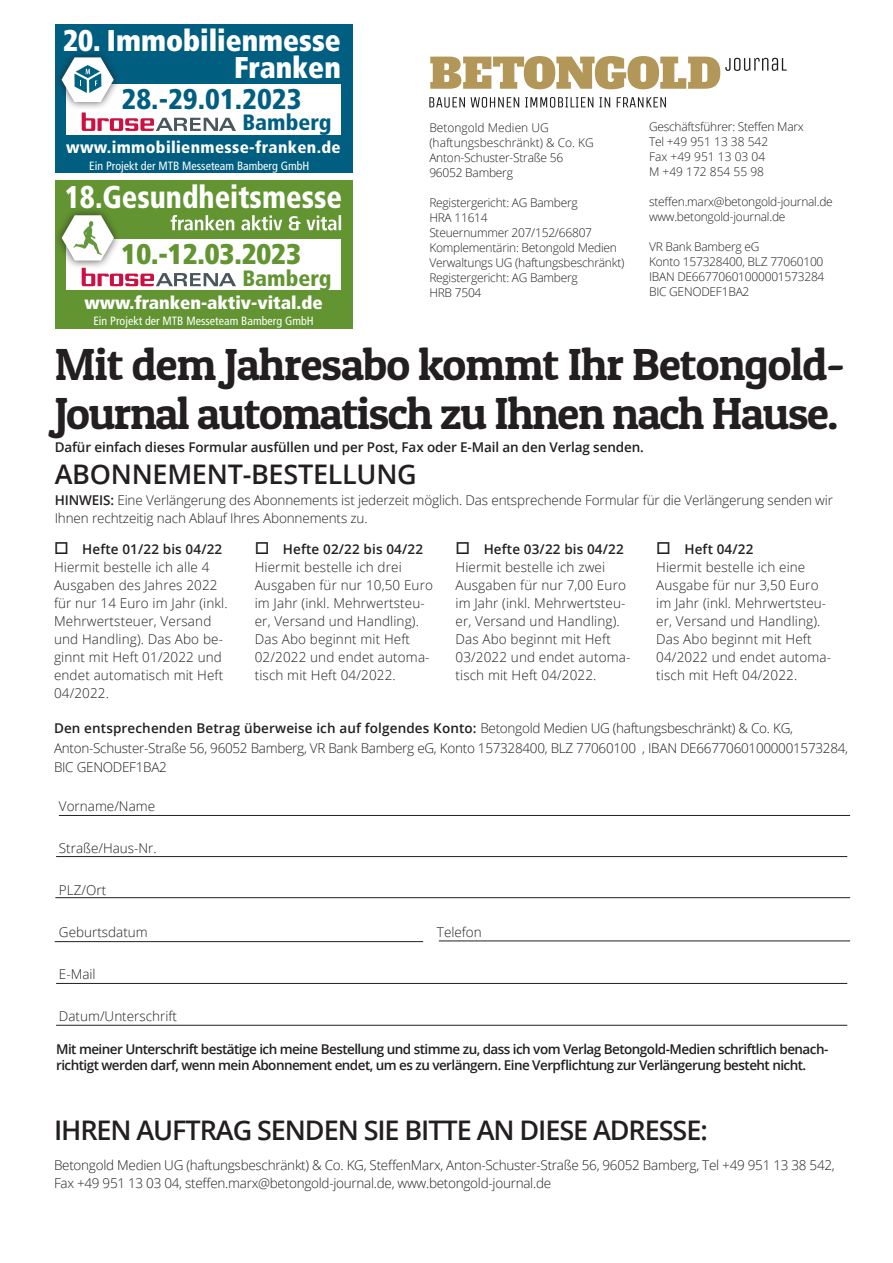
<style>
.page{position:relative;width:893px;height:1263px;background:#fff}
.page>*{position:absolute;margin:0;border:0;box-sizing:border-box;transform-origin:0 0}
.t1{font:45px/49.5px "Patua One";letter-spacing:-.03em;color:#231f20}
.t2{font:900 condensed 31.5px "Frutiger LT Std";color:#fff;scale:.92 1}
.t3{font:900 condensed 30px/27px "Frutiger LT Std";color:#fff;text-align:right;scale:.96 1}
.t4{font:900 condensed 28.5px "Frutiger LT Std";color:#005e80}
.t5{font:900 condensed 28.5px "Frutiger LT Std";color:#629431}
.t6{font:600 27px "Open Sans";letter-spacing:-.04em;color:#231f20}
.t7{font:600 27px "Open Sans";letter-spacing:-.01em;color:#231f20}
.t8{font:900 condensed 22.2px "Frutiger LT Std";color:#005e80}
.t9{font:900 condensed 22.2px "Frutiger LT Std";color:#629431}
.t10{font:900 condensed 18px "Frutiger LT Std";color:#fff}
.t11{font:900 condensed 16.5px "Frutiger LT Std";letter-spacing:.02em;color:#fff}
.t12{font:300 13.5px/18px "Open Sans";letter-spacing:.01em;color:#231f20}
.t13{font:300 13.5px/18px "Open Sans";letter-spacing:-.02em;color:#231f20}
.t14{font:600 13.5px/16.2px "Open Sans";letter-spacing:-.04em;color:#231f20}
.t15{font:600 13.5px "Open Sans";letter-spacing:.01em;color:#231f20}
.t16{font:300 13.5px/18px "Open Sans";letter-spacing:-.01em;color:#231f20}
.t17{font:600 13.5px "Open Sans";letter-spacing:-.01em;color:#231f20}
.t18{font:300 12px/15px "Open Sans";letter-spacing:-.02em;color:#231f20}
.t19{font:300 12px "Open Sans";color:#231f20}
.t20{font:condensed 12px "Frutiger LT Std";color:#fff}
.s1{font-weight:600}
.s2{font-weight:300}
</style>
<div class="page">
<hr style="left:59px;top:815px;width:791px;height:1px;background:#231f20">
<hr style="left:56px;top:856px;width:791px;height:1px;background:#231f20">
<hr style="left:55px;top:897px;width:795px;height:1px;background:#231f20">
<hr style="left:55px;top:941px;width:368px;height:1px;background:#231f20">
<hr style="left:439px;top:941px;width:411px;height:1px;background:#231f20">
<hr style="left:56px;top:983px;width:791px;height:1px;background:#231f20">
<hr style="left:56px;top:1025px;width:791px;height:1px;background:#231f20">
<svg style="left:430px;top:56px;width:357px;height:33px"></svg>
<svg style="left:429px;top:97px;width:237px;height:11px"></svg>
<div style="left:55px;top:24px;width:297px;height:149px;background:#005e80"></div>
<div style="left:66px;top:84px;width:275px;height:50px;background:#fff"></div>
<svg style="left:82px;top:112px;width:154px;height:19px"></svg>
<div style="left:55px;top:49px;width:67px;height:62px;background:#231f20;opacity:.75"></div>
<svg style="left:62px;top:57px;width:52px;height:45px"></svg>
<div style="left:55px;top:180px;width:297px;height:149px;background:#629431"></div>
<div style="left:66px;top:239px;width:275px;height:51px;background:#fff"></div>
<svg style="left:82px;top:269px;width:154px;height:17px"></svg>
<div style="left:55px;top:207px;width:67px;height:62px;background:#231f20;opacity:.75"></div>
<svg style="left:62px;top:215px;width:52px;height:46px"></svg>
<svg style="left:171px;top:215px;width:170px;height:15px"></svg>
<p class="t3" style="left:63px;top:27px;width:291px">20. Immobilienmesse<br>Franken</p>
<p class="t4" style="left:122px;top:82px;width:181px">28.-29.01.2023</p>
<p class="t8" style="left:243px;top:109px;width:90px">Bamberg</p>
<p class="t20" style="left:89px;top:158px;width:222px">Ein Projekt der MTB Messeteam Bamberg GmbH</p>
<p class="t11" style="left:66px;top:137px;width:276px">www.immobilienmesse-franken.de</p>
<p class="t2" style="left:65px;top:178px;width:303px">18.Gesundheitsmesse</p>
<p class="t5" style="left:122px;top:237px;width:181px">10.-12.03.2023</p>
<p class="t9" style="left:243px;top:265px;width:90px">Bamberg</p>
<p class="t20" style="left:93px;top:314px;width:222px">Ein Projekt der MTB Messeteam Bamberg GmbH</p>
<p class="t10" style="left:84px;top:292px;width:240px">www.franken-aktiv-vital.de</p>
<p class="t19" style="left:429px;top:119px;width:121px">Betongold Medien UG</p>
<p class="t19" style="left:429px;top:134px;width:166px">(haftungsbeschränkt) &amp; Co. KG</p>
<p class="t18" style="left:429px;top:149px;width:135px">Anton-Schuster-Straße 56</p>
<p class="t18" style="left:429px;top:164px;width:85px">96052 Bamberg</p>
<p class="t18" style="left:429px;top:194px;width:150px">Registergericht: AG Bamberg</p>
<p class="t18" style="left:429px;top:209px;width:60px">HRA 11614</p>
<p class="t18" style="left:429px;top:224px;width:164px">Steuernummer 207/152/66807</p>
<p class="t18" style="left:429px;top:239px;width:197px">Komplementärin: Betongold Medien<br>Verwaltungs UG (haftungsbeschränkt)<br>Registergericht: AG Bamberg</p>
<p class="t18" style="left:429px;top:284px;width:54px">HRB 7504</p>
<p class="t18" style="left:649px;top:119px;width:156px">Geschäftsführer: Steffen Marx</p>
<p class="t19" style="left:649px;top:134px;width:121px">Tel +49 951 13 38 542</p>
<p class="t19" style="left:649px;top:149px;width:118px">Fax +49 951 13 03 04</p>
<p class="t19" style="left:649px;top:164px;width:117px">M +49 172 854 55 98</p>
<p class="t18" style="left:649px;top:194px;width:185px">steffen.marx@betongold-journal.de</p>
<p class="t18" style="left:649px;top:209px;width:138px">www.betongold-journal.de</p>
<p class="t18" style="left:649px;top:239px;width:112px">VR Bank Bamberg eG</p>
<p class="t18" style="left:649px;top:254px;width:176px">Konto 157328400, BLZ 77060100</p>
<p class="t18" style="left:649px;top:269px;width:177px">IBAN DE66770601000001573284</p>
<p class="t18" style="left:649px;top:284px;width:102px">BIC GENODEF1BA2</p>
<p class="t1" style="left:55px;top:339px;width:792px">Mit dem Jahresabo kommt Ihr Betongold-<br>Journal automatisch zu Ihnen nach Hause.</p>
<p class="t7" style="left:55px;top:455px;width:364px">ABONNEMENT-BESTELLUNG</p>
<p class="t17" style="left:55px;top:438px;width:591px">Dafür einfach dieses Formular ausfüllen und per Post, Fax oder E-Mail an den Verlag senden.</p>
<p class="t16" style="left:55px;top:491px;width:780px"><span class="s1">HINWEIS:</span> Eine Verlängerung des Abonnements ist jederzeit möglich. Das entsprechende Formular für die Verlängerung senden wir<br>Ihnen rechtzeitig nach Ablauf Ihres Abonnements zu.</p>
<p class="t15" style="left:54px;top:540px;width:170px">□ Hefte 01/22 bis 04/22</p>
<p class="t12" style="left:54px;top:558px;width:175px">Hiermit bestelle ich alle 4<br>Ausgaben des Jahres 2022 für nur 14 Euro im Jahr (inkl.<br>Mehrwertsteuer, Versand und Handling). Das Abo be&shy;ginnt mit Heft 01/2022 und endet automatisch mit Heft<br>04/2022.</p>
<p class="t15" style="left:255px;top:540px;width:170px">□ Hefte 02/22 bis 04/22</p>
<p class="t12" style="left:255px;top:558px;width:180px">Hiermit bestelle ich drei<br>Ausgaben für nur 10,50 Euro im Jahr (inkl. Mehrwertsteu&shy;er, Versand und Handling).<br>Das Abo beginnt mit Heft<br>02/2022 und endet automa&shy;tisch mit Heft 04/2022.</p>
<p class="t15" style="left:455px;top:540px;width:170px">□ Hefte 03/22 bis 04/22</p>
<p class="t12" style="left:455px;top:558px;width:176px">Hiermit bestelle ich zwei<br>Ausgaben für nur 7,00 Euro im Jahr (inkl. Mehrwertsteu&shy;er, Versand und Handling).<br>Das Abo beginnt mit Heft<br>03/2022 und endet automa&shy;tisch mit Heft 04/2022.</p>
<p class="t14" style="left:656px;top:541px;width:99px">□ Heft 04/22</p>
<p class="t12" style="left:656px;top:558px;width:176px">Hiermit bestelle ich eine<br>Ausgabe für nur 3,50 Euro im Jahr (inkl. Mehrwertsteu&shy;er, Versand und Handling).<br>Das Abo beginnt mit Heft<br>04/2022 und endet automa&shy;tisch mit Heft 04/2022.</p>
<p class="t15" style="left:54px;top:719px;width:740px">Den entsprechenden Betrag überweise ich auf folgendes Konto: <span class="s2">Betongold Medien UG (haftungsbeschränkt) &amp; Co. KG,</span></p>
<p class="t13" style="left:54px;top:738px;width:796px">Anton-Schuster-Straße 56, 96052 Bamberg, VR Bank Bamberg eG, Konto 157328400, BLZ 77060100 , IBAN DE66770601000001573284,</p>
<p class="t13" style="left:54px;top:758px;width:114px">BIC GENODEF1BA2</p>
<p class="t12" style="left:59px;top:797px;width:98px">Vorname/Name</p>
<p class="t12" style="left:59px;top:839px;width:99px">Straße/Haus-Nr.</p>
<p class="t12" style="left:59px;top:881px;width:49px">PLZ/Ort</p>
<p class="t12" style="left:59px;top:923px;width:90px">Geburtsdatum</p>
<p class="t12" style="left:437px;top:923px;width:46px">Telefon</p>
<p class="t12" style="left:59px;top:965px;width:38px">E-Mail</p>
<p class="t12" style="left:59px;top:1007px;width:120px">Datum/Unterschrift</p>
<p class="t14" style="left:56px;top:1040px;width:774px">Mit meiner Unterschrift bestätige ich meine Bestellung und stimme zu, dass ich vom Verlag Betongold-Medien schriftlich benach&shy;richtigt werden darf, wenn mein Abonnement endet, um es zu verlängern. Eine Verpflichtung zur Verlängerung besteht nicht.</p>
<p class="t6" style="left:54px;top:1111px;width:655px">IHREN AUFTRAG SENDEN SIE BITTE AN DIESE ADRESSE:</p>
<p class="t13" style="left:54px;top:1156px;width:782px">Betongold Medien UG (haftungsbeschränkt) &amp; Co. KG, SteffenMarx, Anton-Schuster-Straße 56, 96052 Bamberg, Tel +49 951 13 38 542,<br>Fax +49 951 13 03 04, steffen.marx@betongold-journal.de, www.betongold-journal.de</p>
</div>
